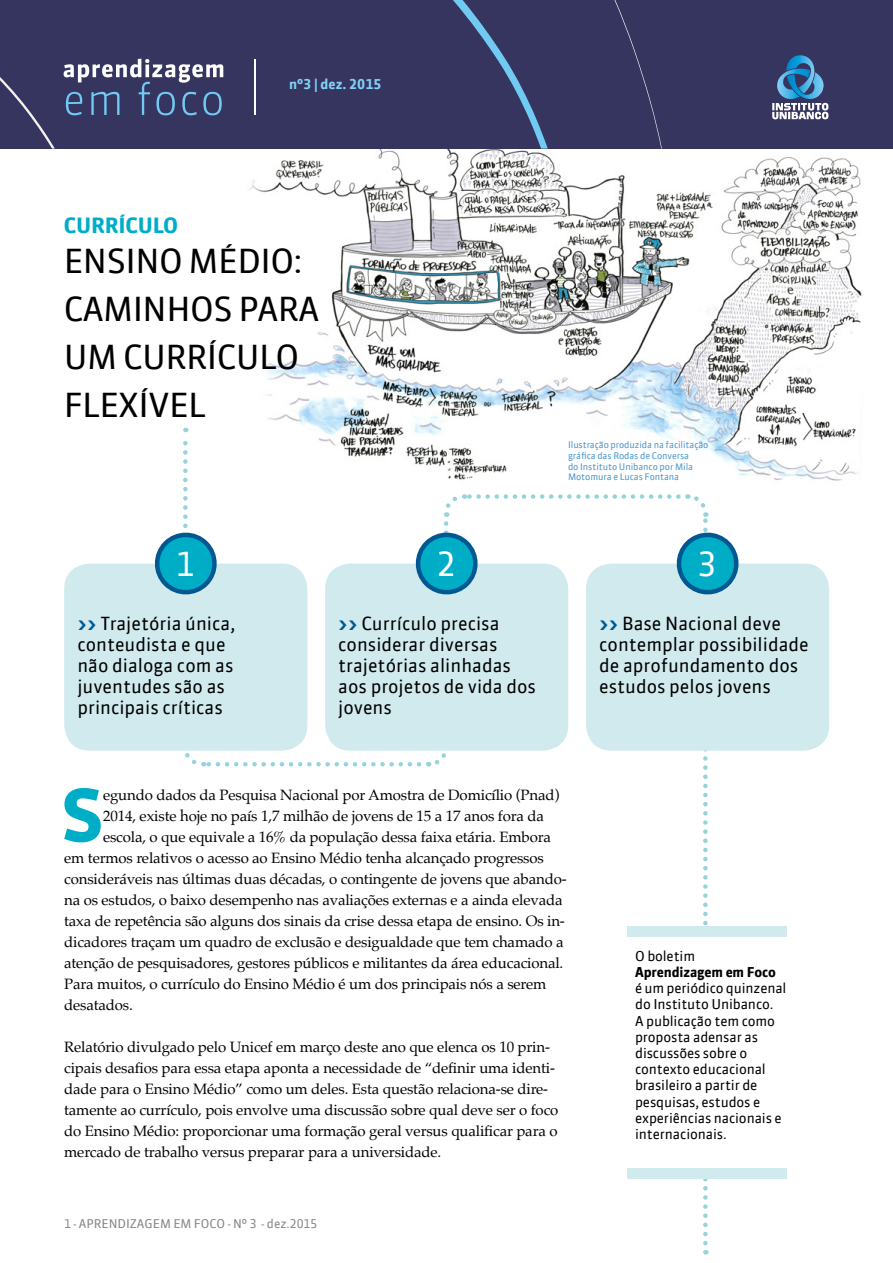
<style>
.page{position:relative;width:893px;height:1263px;background:#fff}
.page>*{position:absolute;margin:0;border:0;box-sizing:border-box;transform-origin:0 0}
.t1{font:700 72.3px "Sanuk Offc";color:#00adc6}
.t2{font:33px/48px "Sanuk Offc";letter-spacing:-.015em;color:#000}
.t3{font:33px "Sanuk Offc";color:#fff}
.t4{font:700 21px "Sanuk Offc";letter-spacing:-.01em;color:#00adc6}
.t5{font:18px/21px "Sanuk Offc";color:#000}
.t6{font:15px/21px "Palatino";letter-spacing:-.01em;color:#000}
.t7{font:13.5px/16.2px "Sanuk Offc";letter-spacing:-.01em;color:#000}
.t8{font:700 13.5px "Sanuk Offc";letter-spacing:-.01em;color:#000}
.t9{font:700 13.5px "Sanuk Offc";color:#83d0f5}
.t10{font:12px "Sanuk Offc";color:#878787}
.t11{font:9px/10.8px "Sanuk Offc";letter-spacing:-.01em;color:#4c96cb}
.s1{font-weight:700;color:#005892}
</style>
<div class="page">
<div style="left:64px;top:563px;width:243px;height:188px;background:#d0eaee;border-radius:26px"></div>
<div style="left:586px;top:563px;width:243px;height:188px;background:#d0eaee;border-radius:26px"></div>
<svg style="left:148px;top:487px;width:597px;height:756px"></svg>
<div style="left:627px;top:932px;width:160px;height:241px;background:#fff"></div>
<div style="left:627px;top:927px;width:160px;height:10px;background:#d0eaee"></div>
<div style="left:627px;top:1168px;width:160px;height:11px;background:#d0eaee"></div>
<img style="left:183px;top:149px;width:679px;height:334px">
<div style="left:0;top:0;width:893px;height:149px;background:#353560"></div>
<svg style="left:772px;top:55px;width:56px;height:64px"></svg>
<hr style="left:255px;top:59px;width:1px;height:56px;background:#fff">
<svg style="left:64px;top:59px;width:159px;height:56px"></svg>
<svg style="left:453px;top:0;width:95px;height:149px"></svg>
<svg style="left:0;top:77px;width:55px;height:72px"></svg>
<svg style="left:614px;top:0;width:48px;height:149px"></svg>
<h3 class="t4" style="left:64px;top:212px;width:116px">CURRÍCULO</h3>
<p class="t9" style="left:289px;top:76px;width:94px">nº3 | dez. 2015</p>
<h2 class="t2" style="left:64px;top:237px;width:257px">ENSINO MÉDIO:<br>CAMINHOS PARA<br>UM CURRÍCULO<br>FLEXÍVEL</h2>
<h2 class="t3" style="left:176px;top:543px;width:20px">1</h2>
<p class="t5" style="left:77px;top:613px;width:159px"><span class="s1">&gt;&gt;</span> Trajetória única, conteudista e que não dialoga com as juventudes são as principais críticas</p>
<h2 class="t3" style="left:437px;top:543px;width:20px">2</h2>
<p class="t5" style="left:338px;top:613px;width:199px"><span class="s1">&gt;&gt;</span> Currículo precisa considerar diversas trajetórias alinhadas aos projetos de vida dos jovens</p>
<p class="t11" style="left:568px;top:439px;width:142px">Ilustração produzida na facilitação gráfica das Rodas de Conversa<br>do Instituto Unibanco por Mila<br>Motomura e Lucas Fontana</p>
<h2 class="t3" style="left:698px;top:543px;width:20px">3</h2>
<p class="t5" style="left:599px;top:613px;width:211px"><span class="s1">&gt;&gt;</span> Base Nacional deve contemplar possibilidade de aprofundamento dos estudos pelos jovens</p>
<h1 class="t1" style="left:61px;top:770px;width:44px">S</h1>
<p class="t6" style="left:103px;top:784px;width:458px">egundo dados da Pesquisa Nacional por Amostra de Domicílio (Pnad)</p>
<p class="t6" style="left:103px;top:805px;width:442px">2014, existe hoje no país 1,7 milhão de jovens de 15 a 17 anos fora da</p>
<p class="t6" style="left:103px;top:826px;width:449px">escola, o que equivale a 16% da população dessa faixa etária. Embora</p>
<p class="t6" style="left:64px;top:847px;width:481px">em termos relativos o acesso ao Ensino Médio tenha alcançado progressos</p>
<p class="t6" style="left:64px;top:868px;width:504px">consideráveis nas últimas duas décadas, o contingente de jovens que abando-</p>
<p class="t6" style="left:64px;top:889px;width:500px">na os estudos, o baixo desempenho nas avaliações externas e a ainda elevada</p>
<p class="t6" style="left:64px;top:910px;width:502px">taxa de repetência são alguns dos sinais da crise dessa etapa de ensino. Os in-</p>
<p class="t6" style="left:64px;top:931px;width:501px">dicadores traçam um quadro de exclusão e desigualdade que tem chamado a</p>
<p class="t6" style="left:64px;top:952px;width:501px">atenção de pesquisadores, gestores públicos e militantes da área educacional.</p>
<p class="t6" style="left:64px;top:973px;width:484px">Para muitos, o currículo do Ensino Médio é um dos principais nós a serem</p>
<p class="t6" style="left:64px;top:994px;width:70px">desatados.</p>
<p class="t6" style="left:64px;top:1036px;width:496px">Relatório divulgado pelo Unicef em março deste ano que elenca os 10 prin&shy;cipais desafios para essa etapa aponta a necessidade de “definir uma identi&shy;dade para o Ensino Médio” como um deles. Esta questão relaciona-se dire&shy;tamente ao currículo, pois envolve uma discussão sobre qual deve ser o foco do Ensino Médio: proporcionar uma formação geral versus qualificar para o mercado de trabalho versus preparar para a universidade.</p>
<p class="t10" style="left:64px;top:1216px;width:255px">1 - APRENDIZAGEM EM FOCO - Nº 3 - dez.2015</p>
<p class="t7" style="left:635px;top:948px;width:62px">O boletim</p>
<p class="t8" style="left:635px;top:964px;width:142px">Aprendizagem em Foco</p>
<p class="t7" style="left:635px;top:980px;width:153px">é um periódico quinzenal do Instituto Unibanco.<br>A publicação tem como proposta adensar as discussões sobre o contexto educacional brasileiro a partir de pesquisas, estudos e experiências nacionais e internacionais.</p>
</div>
